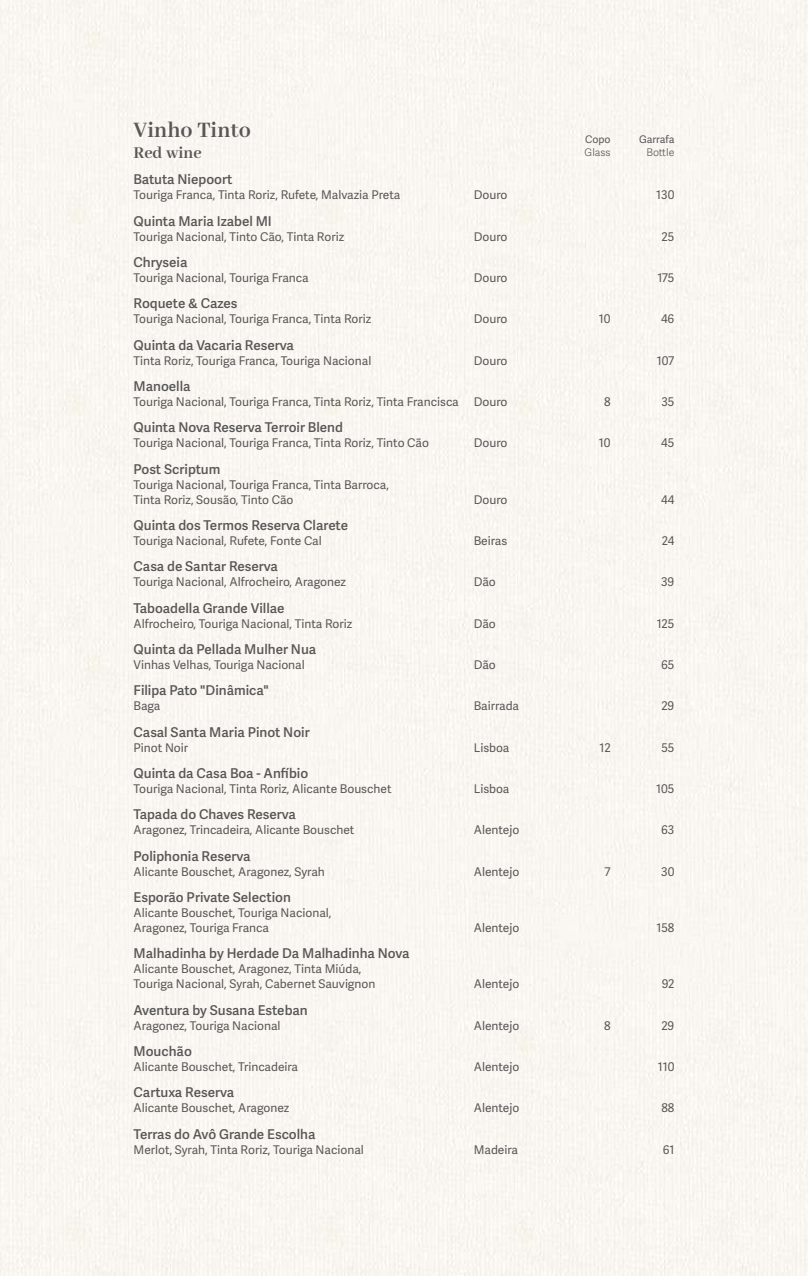
<style>
.page{position:relative;width:808px;height:1276px;background:#fff}
.page>*{position:absolute;margin:0;border:0;box-sizing:border-box;transform-origin:0 0}
.t1{font:700 24px "Abhaya Libre";color:#575756}
.t2{font:700 18px "Abhaya Libre";color:#575756}
.t3{font:600 13.5px "Adelle Sans Devanagari";color:#575756}
.t4{font:12px/15px "Adelle Sans Devanagari";color:#575756}
.t5{font:10.5px "Adelle Sans Devanagari";color:#575756}
.t6{font:300 10.5px "Adelle Sans Devanagari";color:#575756}
</style>
<div class="page">
<h1 class="t1" style="left:134px;top:117px;width:119px">Vinho Tinto</h1>
<h2 class="t2" style="left:134px;top:143px;width:70px">Red wine</h2>
<p class="t5" style="left:585px;top:132px;width:27px">Copo</p>
<p class="t6" style="left:585px;top:145px;width:27px">Glass</p>
<p class="t5" style="left:639px;top:132px;width:37px">Garrafa</p>
<p class="t6" style="left:646px;top:145px;width:30px">Bottle</p>
<p class="t3" style="left:134px;top:172px;width:100px">Batuta Niepoort</p>
<p class="t4" style="left:134px;top:188px;width:268px">Touriga Franca, Tinta Roriz, Rufete, Malvazia Preta</p>
<p class="t4" style="left:474px;top:188px;width:35px">Douro</p>
<p class="t4" style="left:656px;top:188px;width:20px">130</p>
<p class="t3" style="left:134px;top:213px;width:140px">Quinta Maria Izabel MI</p>
<p class="t4" style="left:134px;top:229px;width:212px">Touriga Nacional, Tinto Cão, Tinta Roriz</p>
<p class="t4" style="left:474px;top:229px;width:35px">Douro</p>
<p class="t4" style="left:662px;top:229px;width:14px">25</p>
<p class="t3" style="left:134px;top:254px;width:55px">Chryseia</p>
<p class="t4" style="left:134px;top:271px;width:177px">Touriga Nacional, Touriga Franca</p>
<p class="t4" style="left:474px;top:271px;width:35px">Douro</p>
<p class="t4" style="left:657px;top:271px;width:18px">175</p>
<p class="t3" style="left:134px;top:296px;width:105px">Roquete &amp; Cazes</p>
<p class="t4" style="left:134px;top:312px;width:239px">Touriga Nacional, Touriga Franca, Tinta Roriz</p>
<p class="t4" style="left:474px;top:312px;width:35px">Douro</p>
<p class="t4" style="left:599px;top:312px;width:13px">10</p>
<p class="t4" style="left:661px;top:312px;width:15px">46</p>
<p class="t3" style="left:134px;top:337px;width:162px">Quinta da Vacaria Reserva</p>
<p class="t4" style="left:134px;top:353px;width:239px">Tinta Roriz, Touriga Franca, Touriga Nacional</p>
<p class="t4" style="left:474px;top:353px;width:35px">Douro</p>
<p class="t4" style="left:657px;top:353px;width:19px">107</p>
<p class="t3" style="left:134px;top:378px;width:59px">Manoella</p>
<p class="t4" style="left:134px;top:395px;width:375px">Touriga Nacional, Touriga Franca, Tinta Roriz, Tinta Francisca Douro</p>
<p class="t4" style="left:604px;top:395px;width:8px">8</p>
<p class="t4" style="left:661px;top:395px;width:14px">35</p>
<p class="t3" style="left:134px;top:420px;width:211px">Quinta Nova Reserva Terroir Blend</p>
<p class="t4" style="left:134px;top:436px;width:297px">Touriga Nacional, Touriga Franca, Tinta Roriz, Tinto Cão</p>
<p class="t4" style="left:474px;top:436px;width:35px">Douro</p>
<p class="t4" style="left:599px;top:436px;width:13px">10</p>
<p class="t4" style="left:661px;top:436px;width:15px">45</p>
<p class="t3" style="left:134px;top:461px;width:88px">Post Scriptum</p>
<p class="t4" style="left:134px;top:477px;width:257px">Touriga Nacional, Touriga Franca, Tinta Barroca,<br>Tinta Roriz, Sousão, Tinto Cão</p>
<p class="t4" style="left:474px;top:492px;width:35px">Douro</p>
<p class="t4" style="left:661px;top:492px;width:15px">44</p>
<p class="t3" style="left:134px;top:517px;width:216px">Quinta dos Termos Reserva Clarete</p>
<p class="t4" style="left:134px;top:534px;width:190px">Touriga Nacional, Rufete, Fonte Cal</p>
<p class="t4" style="left:474px;top:534px;width:35px">Beiras</p>
<p class="t4" style="left:662px;top:534px;width:14px">24</p>
<p class="t3" style="left:134px;top:559px;width:146px">Casa de Santar Reserva</p>
<p class="t4" style="left:134px;top:575px;width:214px">Touriga Nacional, Alfrocheiro, Aragonez</p>
<p class="t4" style="left:474px;top:575px;width:24px">Dão</p>
<p class="t4" style="left:661px;top:575px;width:15px">39</p>
<p class="t3" style="left:134px;top:600px;width:152px">Taboadella Grande Villae</p>
<p class="t4" style="left:134px;top:616px;width:220px">Alfrocheiro, Touriga Nacional, Tinta Roriz</p>
<p class="t4" style="left:474px;top:616px;width:24px">Dão</p>
<p class="t4" style="left:657px;top:616px;width:19px">125</p>
<p class="t3" style="left:134px;top:641px;width:184px">Quinta da Pellada Mulher Nua</p>
<p class="t4" style="left:134px;top:658px;width:173px">Vinhas Velhas, Touriga Nacional</p>
<p class="t4" style="left:474px;top:658px;width:24px">Dão</p>
<p class="t4" style="left:661px;top:658px;width:15px">65</p>
<p class="t3" style="left:134px;top:682px;width:137px">Filipa Pato "Dinâmica"</p>
<p class="t4" style="left:134px;top:699px;width:28px">Baga</p>
<p class="t4" style="left:474px;top:699px;width:47px">Bairrada</p>
<p class="t4" style="left:661px;top:699px;width:15px">29</p>
<p class="t3" style="left:134px;top:724px;width:178px">Casal Santa Maria Pinot Noir</p>
<p class="t4" style="left:134px;top:740px;width:56px">Pinot Noir</p>
<p class="t4" style="left:474px;top:740px;width:37px">Lisboa</p>
<p class="t4" style="left:599px;top:740px;width:13px">12</p>
<p class="t4" style="left:661px;top:740px;width:14px">55</p>
<p class="t3" style="left:134px;top:765px;width:176px">Quinta da Casa Boa - Anfíbio</p>
<p class="t4" style="left:134px;top:782px;width:260px">Touriga Nacional, Tinta Roriz, Alicante Bouschet</p>
<p class="t4" style="left:474px;top:782px;width:37px">Lisboa</p>
<p class="t4" style="left:656px;top:782px;width:20px">105</p>
<p class="t3" style="left:134px;top:806px;width:164px">Tapada do Chaves Reserva</p>
<p class="t4" style="left:134px;top:823px;width:222px">Aragonez, Trincadeira, Alicante Bouschet</p>
<p class="t4" style="left:474px;top:823px;width:47px">Alentejo</p>
<p class="t4" style="left:661px;top:823px;width:15px">63</p>
<p class="t3" style="left:134px;top:848px;width:119px">Poliphonia Reserva</p>
<p class="t4" style="left:134px;top:864px;width:193px">Alicante Bouschet, Aragonez, Syrah</p>
<p class="t4" style="left:474px;top:864px;width:47px">Alentejo</p>
<p class="t4" style="left:604px;top:864px;width:8px">7</p>
<p class="t4" style="left:661px;top:864px;width:15px">30</p>
<p class="t3" style="left:134px;top:889px;width:159px">Esporão Private Selection</p>
<p class="t4" style="left:134px;top:906px;width:199px">Alicante Bouschet, Touriga Nacional,<br>Aragonez, Touriga Franca</p>
<p class="t4" style="left:474px;top:921px;width:47px">Alentejo</p>
<p class="t4" style="left:656px;top:921px;width:19px">158</p>
<p class="t3" style="left:134px;top:945px;width:278px">Malhadinha by Herdade Da Malhadinha Nova</p>
<p class="t4" style="left:134px;top:962px;width:243px">Alicante Bouschet, Aragonez, Tinta Miúda,<br>Touriga Nacional, Syrah, Cabernet Sauvignon</p>
<p class="t4" style="left:474px;top:977px;width:47px">Alentejo</p>
<p class="t4" style="left:662px;top:977px;width:14px">92</p>
<p class="t3" style="left:134px;top:1002px;width:176px">Aventura by Susana Esteban</p>
<p class="t4" style="left:134px;top:1018px;width:149px">Aragonez, Touriga Nacional</p>
<p class="t4" style="left:474px;top:1018px;width:47px">Alentejo</p>
<p class="t4" style="left:604px;top:1018px;width:8px">8</p>
<p class="t4" style="left:661px;top:1018px;width:15px">29</p>
<p class="t3" style="left:134px;top:1043px;width:60px">Mouchão</p>
<p class="t4" style="left:134px;top:1060px;width:166px">Alicante Bouschet, Trincadeira</p>
<p class="t4" style="left:474px;top:1060px;width:47px">Alentejo</p>
<p class="t4" style="left:658px;top:1060px;width:18px">110</p>
<p class="t3" style="left:134px;top:1084px;width:102px">Cartuxa Reserva</p>
<p class="t4" style="left:134px;top:1101px;width:157px">Alicante Bouschet, Aragonez</p>
<p class="t4" style="left:474px;top:1101px;width:47px">Alentejo</p>
<p class="t4" style="left:661px;top:1101px;width:14px">88</p>
<p class="t3" style="left:134px;top:1126px;width:183px">Terras do Avô Grande Escolha</p>
<p class="t4" style="left:134px;top:1142px;width:232px">Merlot, Syrah, Tinta Roriz, Touriga Nacional</p>
<p class="t4" style="left:474px;top:1142px;width:46px">Madeira</p>
<p class="t4" style="left:663px;top:1142px;width:13px">61</p>
</div>
